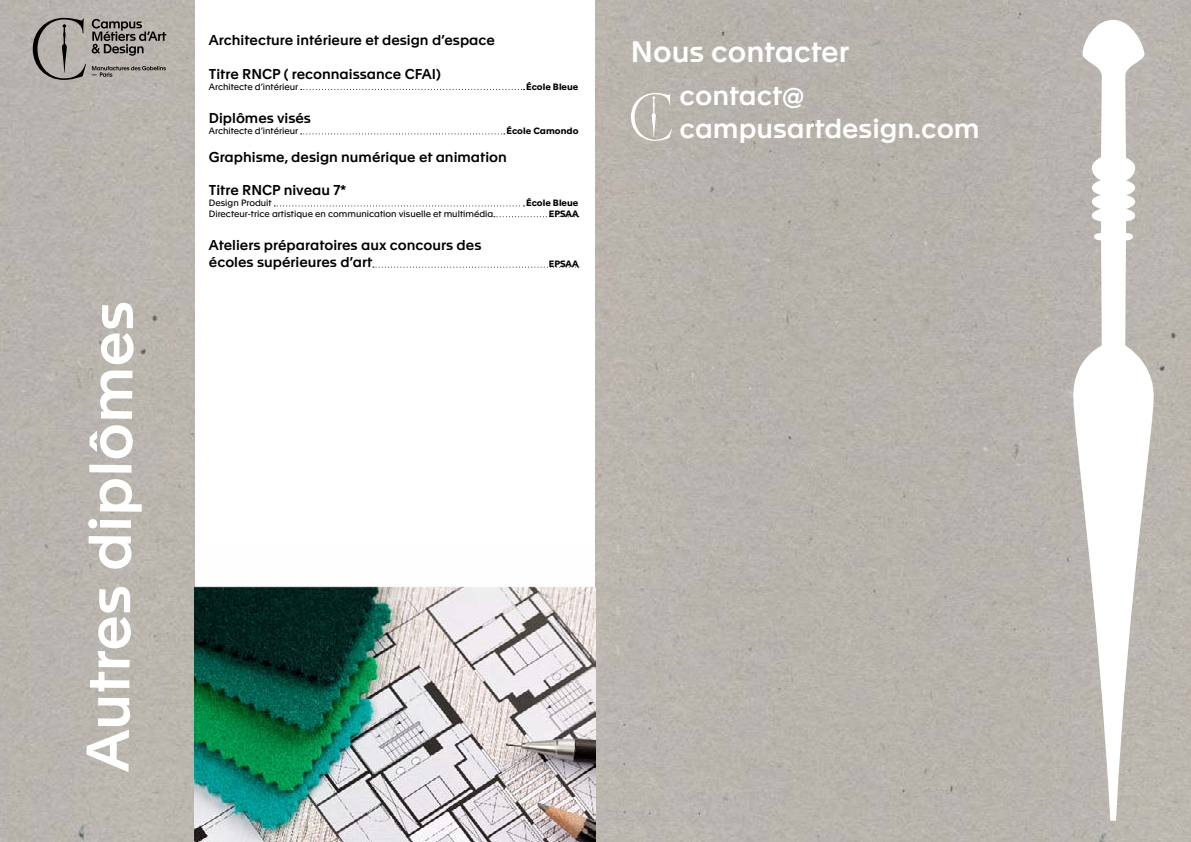
<style>
.page{position:relative;width:1191px;height:842px;background:#fff}
.page>*{position:absolute;margin:0;border:0;box-sizing:border-box;transform-origin:0 0}
.t1{font:300 80px "Apax";color:#fff}
.t2{font:500 59px "Apax";color:#fff}
.t3{font:500 29px "Apax";color:#fff}
.t4{font:500 27px/32.4px "Apax";color:#fff}
.t5{font:500 14px/16.8px "Apax";color:#000}
.t6{font:9px "Apax";color:#000}
.t7{font:700 9px "Apax";color:#000}
</style>
<div class="page">
<div style="left:595px;top:0;width:596px;height:842px;background:#b8b3ac"></div>
<svg style="left:1073px;top:20px;width:80px;height:801px"></svg>
<svg style="left:631px;top:93px;width:41px;height:48px"></svg>
<svg style="left:301px;top:89px;width:223px;height:1px"></svg>
<svg style="left:301px;top:133px;width:204px;height:1px"></svg>
<svg style="left:274px;top:205px;width:250px;height:1px"></svg>
<svg style="left:494px;top:216px;width:85px;height:1px"></svg>
<svg style="left:373px;top:267px;width:206px;height:1px"></svg>
<div style="left:0;top:0;width:195px;height:842px;background:#b9b4ae"></div>
<img style="left:195px;top:586px;width:400px;height:256px">
<svg style="left:33px;top:18px;width:53px;height:62px"></svg>
<svg style="left:92px;top:19px;width:74px;height:37px"></svg>
<svg style="left:92px;top:66px;width:74px;height:11px"></svg>
<h2 class="t2" style="left:63px;top:771px;width:472px;rotate:-89deg">Autres diplômes</h2>
<h1 class="t1" style="left:55px;top:747px;width:358px;rotate:-89deg">MASTERS</h1>
<p class="t5" style="left:209px;top:31px;width:288px">Architecture intérieure et design d’espace</p>
<p class="t5" style="left:209px;top:64px;width:233px">Titre RNCP ( reconnaissance CFAI)</p>
<p class="t6" style="left:209px;top:80px;width:91px">Architecte d’intérieur</p>
<p class="t7" style="left:526px;top:80px;width:54px">École Bleue</p>
<p class="t5" style="left:209px;top:109px;width:104px">Diplômes visés</p>
<p class="t6" style="left:209px;top:124px;width:91px">Architecte d’intérieur</p>
<p class="t7" style="left:506px;top:124px;width:73px">École Camondo</p>
<p class="t5" style="left:209px;top:147px;width:299px">Graphisme, design numérique et animation</p>
<p class="t5" style="left:209px;top:181px;width:139px">Titre RNCP niveau 7*</p>
<p class="t6" style="left:209px;top:196px;width:64px">Design Produit</p>
<p class="t7" style="left:526px;top:196px;width:54px">École Bleue</p>
<p class="t6" style="left:209px;top:207px;width:286px">Directeur-trice artistique en communication visuelle et multimédia</p>
<p class="t7" style="left:549px;top:207px;width:31px">EPSAA</p>
<p class="t5" style="left:209px;top:236px;width:274px">Ateliers préparatoires aux concours des écoles supérieures d’art</p>
<p class="t7" style="left:549px;top:257px;width:31px">EPSAA</p>
<h3 class="t3" style="left:631px;top:30px;width:220px">Nous contacter</h3>
<h3 class="t4" style="left:679px;top:78px;width:302px">contact@ campusartdesign.com</h3>
</div>
